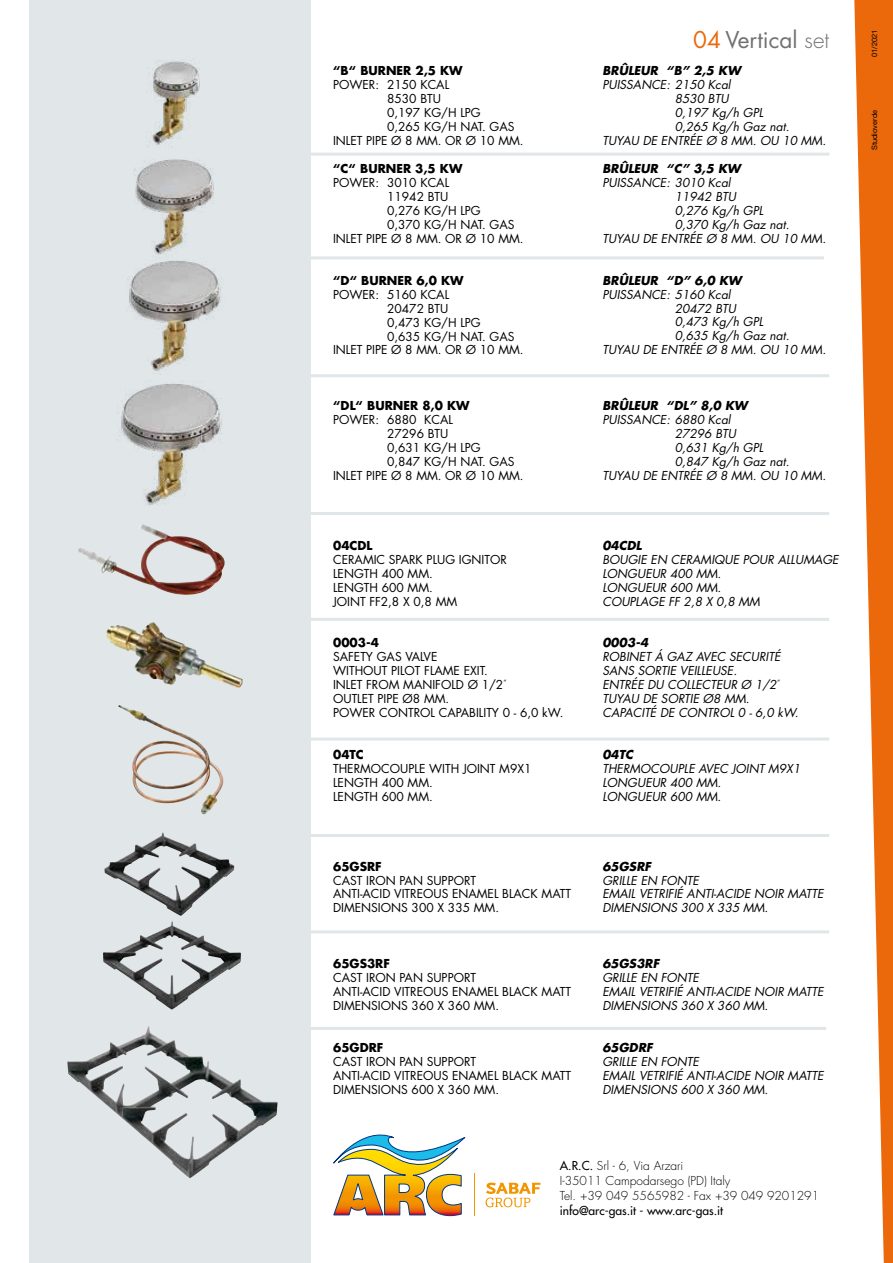
<style>
.page{position:relative;width:893px;height:1263px;background:#fff}
.page>*{position:absolute;margin:0;border:0;box-sizing:border-box;transform-origin:0 0}
.t1{font:22.5px "Futura Std";color:#707172}
.t2{font:italic 12px/14px "Futura Std";color:#000}
.t3{font:12px/14px "Futura Std";color:#000}
.t4{font:italic 700 12px "Futura Std";color:#000}
.t5{font:700 12px "Futura Std";color:#000}
.t6{font:300 12px/15px "Futura Std";color:#000}
.t7{font:500 12px "Futura Std";color:#000}
.t8{font:7.5px "Helvetica Neue LT Std";color:#000}
.s1{color:#eb690b}
.s2{font-weight:300}
.s3{font-weight:500}
</style>
<div class="page">
<div style="left:29px;top:0;width:282px;height:1263px;background:#e1e6e9"></div>
<img style="left:103px;top:921px;width:138px;height:88px">
<img style="left:104px;top:832px;width:130px;height:84px">
<hr style="left:291px;top:153px;width:538px;height:3px;background:#e1e6e9">
<hr style="left:285px;top:256px;width:539px;height:3px;background:#e1e6e9">
<hr style="left:291px;top:374px;width:538px;height:3px;background:#e1e6e9">
<hr style="left:291px;top:512px;width:538px;height:3px;background:#e1e6e9">
<hr style="left:291px;top:618px;width:538px;height:3px;background:#e1e6e9">
<hr style="left:291px;top:737px;width:538px;height:3px;background:#e1e6e9">
<hr style="left:291px;top:834px;width:538px;height:3px;background:#e1e6e9">
<hr style="left:288px;top:1027px;width:538px;height:3px;background:#e1e6e9">
<hr style="left:291px;top:930px;width:538px;height:3px;background:#e1e6e9">
<svg style="left:854px;top:0;width:39px;height:1263px;fill:#eb690b"></svg>
<img style="left:121px;top:384px;width:101px;height:121px">
<img style="left:151px;top:61px;width:49px;height:87px">
<img style="left:127px;top:263px;width:94px;height:112px">
<img style="left:134px;top:159px;width:80px;height:104px">
<img style="left:118px;top:706px;width:106px;height:109px">
<img style="left:78px;top:524px;width:84px;height:57px">
<img style="left:106px;top:622px;width:137px;height:67px">
<img style="left:128px;top:1026px;width:21px;height:16px">
<svg style="left:333px;top:1134px;width:133px;height:82px"></svg>
<svg style="left:485px;top:1182px;width:55px;height:25px"></svg>
<hr style="left:474px;top:1174px;width:1px;height:42px;background:#f39400">
<p class="t5" style="left:333px;top:63px;width:131px">“B“ BURNER 2,5 KW</p>
<p class="t3" style="left:333px;top:78px;width:118px">POWER: 2150 KCAL</p>
<p class="t3" style="left:387px;top:92px;width:55px">8530 BTU</p>
<p class="t3" style="left:387px;top:106px;width:95px">0,197 KG/H LPG</p>
<p class="t3" style="left:387px;top:120px;width:129px">0,265 KG/H NAT. GAS</p>
<p class="t3" style="left:333px;top:134px;width:192px">INLET PIPE Ø 8 MM. OR Ø 10 MM.</p>
<p class="t5" style="left:333px;top:161px;width:131px">“C“ BURNER 3,5 KW</p>
<p class="t3" style="left:333px;top:176px;width:118px">POWER: 3010 KCAL</p>
<p class="t3" style="left:387px;top:190px;width:63px">11942 BTU</p>
<p class="t3" style="left:387px;top:204px;width:95px">0,276 KG/H LPG</p>
<p class="t3" style="left:387px;top:218px;width:129px">0,370 KG/H NAT. GAS</p>
<p class="t3" style="left:333px;top:232px;width:192px">INLET PIPE Ø 8 MM. OR Ø 10 MM.</p>
<p class="t5" style="left:333px;top:272px;width:132px">“D“ BURNER 6,0 KW</p>
<p class="t3" style="left:333px;top:287px;width:118px">POWER: 5160 KCAL</p>
<p class="t3" style="left:387px;top:301px;width:63px">20472 BTU</p>
<p class="t3" style="left:387px;top:315px;width:95px">0,473 KG/H LPG</p>
<p class="t3" style="left:387px;top:329px;width:129px">0,635 KG/H NAT. GAS</p>
<p class="t3" style="left:333px;top:343px;width:192px">INLET PIPE Ø 8 MM. OR Ø 10 MM.</p>
<p class="t5" style="left:333px;top:398px;width:138px">“DL“ BURNER 8,0 KW</p>
<p class="t3" style="left:333px;top:413px;width:121px">POWER: 6880 KCAL</p>
<p class="t3" style="left:387px;top:427px;width:63px">27296 BTU</p>
<p class="t3" style="left:387px;top:441px;width:95px">0,631 KG/H LPG</p>
<p class="t3" style="left:387px;top:455px;width:129px">0,847 KG/H NAT. GAS</p>
<p class="t3" style="left:333px;top:469px;width:192px">INLET PIPE Ø 8 MM. OR Ø 10 MM.</p>
<p class="t5" style="left:333px;top:537px;width:41px">04CDL</p>
<p class="t3" style="left:333px;top:552px;width:175px">CERAMIC SPARK PLUG IGNITOR<br>LENGTH 400 MM.<br>LENGTH 600 MM.<br>JOINT FF2,8 X 0,8 MM</p>
<p class="t5" style="left:333px;top:635px;width:47px">0003-4</p>
<p class="t3" style="left:333px;top:650px;width:232px">SAFETY GAS VALVE<br>WITHOUT PILOT FLAME EXIT.<br>INLET FROM MANIFOLD Ø 1/2<sup>”<br></sup>OUTLET PIPE Ø8 MM.<br>POWER CONTROL CAPABILITY 0 - 6,0 kW.</p>
<p class="t5" style="left:333px;top:746px;width:32px">04TC</p>
<p class="t3" style="left:333px;top:762px;width:200px">THERMOCOUPLE WITH JOINT M9X1<br>LENGTH 400 MM.<br>LENGTH 600 MM.</p>
<p class="t5" style="left:333px;top:858px;width:50px">65GSRF</p>
<p class="t3" style="left:333px;top:873px;width:239px">CAST IRON PAN SUPPORT<br>ANTI-ACID VITREOUS ENAMEL BLACK MATT<br>DIMENSIONS 300 X 335 MM.</p>
<p class="t5" style="left:333px;top:956px;width:58px">65GS3RF</p>
<p class="t3" style="left:333px;top:971px;width:239px">CAST IRON PAN SUPPORT<br>ANTI-ACID VITREOUS ENAMEL BLACK MATT<br>DIMENSIONS 360 X 360 MM.</p>
<p class="t5" style="left:333px;top:1039px;width:52px">65GDRF</p>
<p class="t3" style="left:333px;top:1055px;width:239px">CAST IRON PAN SUPPORT<br>ANTI-ACID VITREOUS ENAMEL BLACK MATT<br>DIMENSIONS 600 X 360 MM.</p>
<h1 class="t1" style="left:693px;top:26px;width:137px"><span class="s1">04</span> Vertical <span class="s2">set</span></h1>
<p class="t4" style="left:602px;top:63px;width:140px">BRÛLEUR “B” 2,5 KW</p>
<p class="t2" style="left:602px;top:78px;width:130px">PUISSANCE: 2150 Kcal</p>
<p class="t2" style="left:675px;top:92px;width:55px">8530 BTU</p>
<p class="t2" style="left:675px;top:106px;width:90px">0,197 Kg/h GPL</p>
<p class="t2" style="left:675px;top:120px;width:116px">0,265 Kg/h Gaz nat.</p>
<p class="t2" style="left:602px;top:134px;width:225px">TUYAU DE ENTRÉE Ø 8 MM. OU 10 MM.</p>
<p class="t4" style="left:602px;top:160px;width:140px">BRÛLEUR “C” 3,5 KW</p>
<p class="t2" style="left:602px;top:176px;width:130px">PUISSANCE: 3010 Kcal</p>
<p class="t2" style="left:675px;top:190px;width:63px">11942 BTU</p>
<p class="t2" style="left:675px;top:204px;width:90px">0,276 Kg/h GPL</p>
<p class="t2" style="left:675px;top:218px;width:116px">0,370 Kg/h Gaz nat.</p>
<p class="t2" style="left:602px;top:231px;width:225px">TUYAU DE ENTRÉE Ø 8 MM. OU 10 MM.</p>
<p class="t4" style="left:602px;top:272px;width:141px">BRÛLEUR “D” 6,0 KW</p>
<p class="t2" style="left:602px;top:287px;width:130px">PUISSANCE: 5160 Kcal</p>
<p class="t2" style="left:675px;top:301px;width:63px">20472 BTU</p>
<p class="t2" style="left:675px;top:315px;width:90px">0,473 Kg/h GPL</p>
<p class="t2" style="left:675px;top:329px;width:116px">0,635 Kg/h Gaz nat.</p>
<p class="t2" style="left:602px;top:343px;width:225px">TUYAU DE ENTRÉE Ø 8 MM. OU 10 MM.</p>
<p class="t4" style="left:602px;top:398px;width:147px">BRÛLEUR “DL” 8,0 KW</p>
<p class="t2" style="left:602px;top:413px;width:130px">PUISSANCE: 6880 Kcal</p>
<p class="t2" style="left:675px;top:427px;width:63px">27296 BTU</p>
<p class="t2" style="left:675px;top:441px;width:90px">0,631 Kg/h GPL</p>
<p class="t2" style="left:675px;top:455px;width:116px">0,847 Kg/h Gaz nat.</p>
<p class="t2" style="left:602px;top:469px;width:225px">TUYAU DE ENTRÉE Ø 8 MM. OU 10 MM.</p>
<p class="t4" style="left:602px;top:537px;width:41px">04CDL</p>
<p class="t2" style="left:602px;top:552px;width:238px">BOUGIE EN CERAMIQUE POUR ALLUMAGE<br>LONGUEUR 400 MM.<br>LONGUEUR 600 MM.<br>COUPLAGE FF 2,8 X 0,8 MM</p>
<p class="t4" style="left:602px;top:635px;width:47px">0003-4</p>
<p class="t2" style="left:602px;top:650px;width:198px">ROBINET Á GAZ AVEC SECURITÉ<br>SANS SORTIE VEILLEUSE.<br>ENTRÉE DU COLLECTEUR Ø 1/2<sup>”<br></sup>TUYAU DE SORTIE Ø8 MM.<br>CAPACITÉ DE CONTROL 0 - 6,0 kW.</p>
<p class="t4" style="left:602px;top:746px;width:32px">04TC</p>
<p class="t2" style="left:602px;top:762px;width:200px">THERMOCOUPLE AVEC JOINT M9X1<br>LONGUEUR 400 MM.<br>LONGUEUR 600 MM.</p>
<p class="t4" style="left:602px;top:858px;width:50px">65GSRF</p>
<p class="t2" style="left:602px;top:873px;width:223px">GRILLE EN FONTE<br>EMAIL VETRIFIÉ ANTI-ACIDE NOIR MATTE<br>DIMENSIONS 300 X 335 MM.</p>
<p class="t4" style="left:602px;top:956px;width:58px">65GS3RF</p>
<p class="t2" style="left:602px;top:971px;width:223px">GRILLE EN FONTE<br>EMAIL VETRIFIÉ ANTI-ACIDE NOIR MATTE<br>DIMENSIONS 360 X 360 MM.</p>
<p class="t4" style="left:602px;top:1039px;width:52px">65GDRF</p>
<p class="t2" style="left:602px;top:1054px;width:223px">GRILLE EN FONTE<br>EMAIL VETRIFIÉ ANTI-ACIDE NOIR MATTE<br>DIMENSIONS 600 X 360 MM.</p>
<p class="t6" style="left:560px;top:1159px;width:261px"><span class="s3">A.R.C.</span> Srl - 6, Via Arzari<br>I-35011 Campodarsego (PD) Italy<br>Tel. +39 049 5565982 - Fax +39 049 9201291</p>
<p class="t7" style="left:560px;top:1203px;width:165px">info@arc-gas.it - www.arc-gas.it</p>
<p class="t8" style="left:870px;top:57px;width:29px;rotate:-90deg">01/2021</p>
<p class="t8" style="left:870px;top:150px;width:42px;rotate:-90deg">Studioverde</p>
</div>
